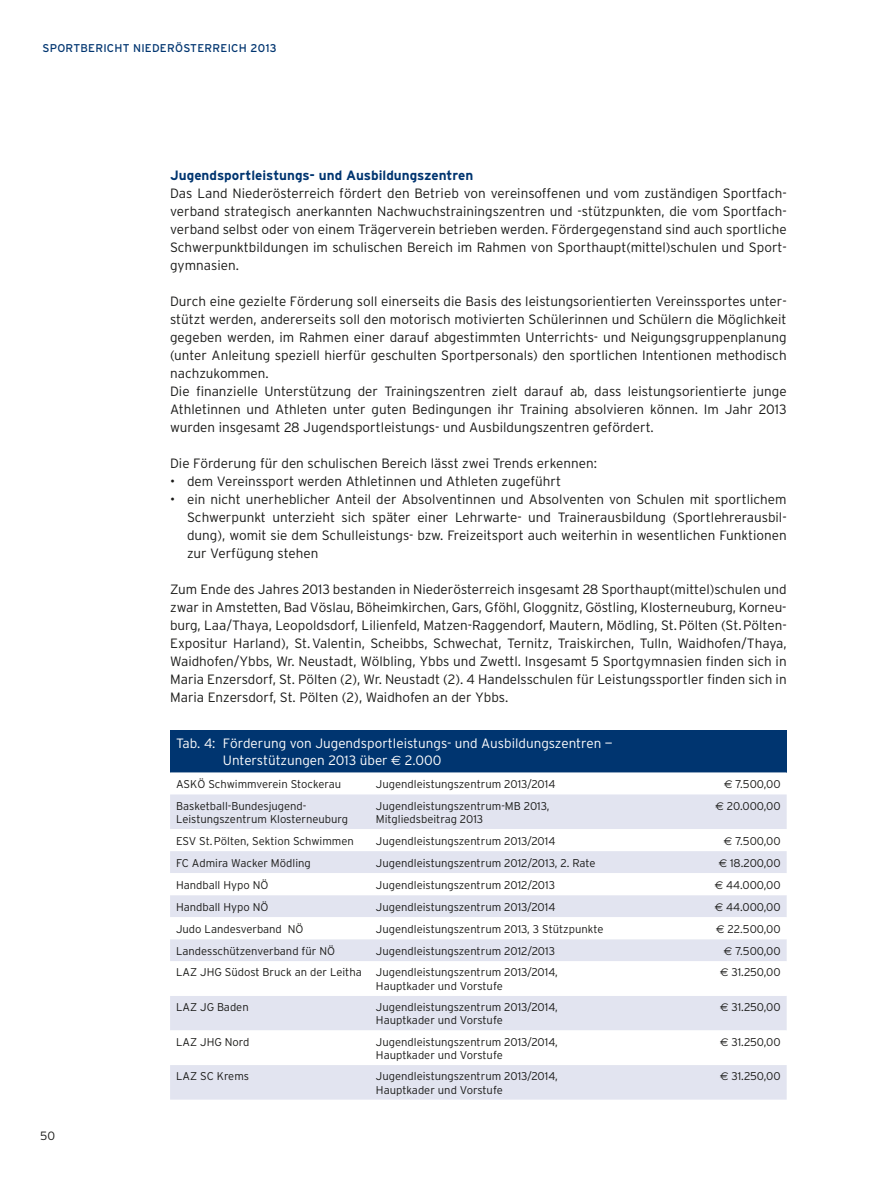
<style>
.page{position:relative;width:893px;height:1191px;background:#fff}
.page>*{position:absolute;margin:0;border:0;box-sizing:border-box;transform-origin:0 0}
.t1{font:300 13.5px/18px "Interstate Plus";color:#1a1a18;text-align:justify}
.t2{font:300 13.5px/16.5px "Interstate Plus";color:#fff}
.t3{font:700 13.5px "Interstate Plus";color:#003570}
.t4{font:300 12px "Interstate Plus";color:#1a1a18}
.t5{font:300 11.25px/13.5px "Interstate Plus";color:#1a1a18}
.t6{font:11.25px "Interstate Plus";letter-spacing:.02em;color:#003570}
.s1{font-family:"Euro Sans";font-weight:400}
</style>
<div class="page">
<div style="left:170px;top:730px;width:617px;height:42px;background:#003570"></div>
<svg style="left:170px;top:772px;width:617px;height:1px"></svg>
<div style="left:170px;top:794px;width:617px;height:305px;background:#e2e4f0"></div>
<svg style="left:170px;top:829px;width:617px;height:236px"></svg>
<p class="t6" style="left:43px;top:41px;width:236px">SPORTBERICHT NIEDERÖSTERREICH 2013</p>
<p class="t4" style="left:40px;top:1129px;width:16px">50</p>
<p class="t3" style="left:170px;top:168px;width:305px">Jugendsportleistungs- und Ausbildungszentren</p>
<p class="t1" style="left:170px;top:184px;width:618px">Das Land Niederösterreich fördert den Betrieb von vereinsoffenen und vom zuständigen Sportfach&shy;verband strategisch anerkannten Nachwuchstrainingszentren und -stützpunkten, die vom Sportfach&shy;verband selbst oder von einem Trägerverein betrieben werden. Fördergegenstand sind auch sportliche Schwerpunktbildungen im schulischen Bereich im Rahmen von Sporthaupt(mittel)schulen und Sport&shy;gymnasien.</p>
<p class="t1" style="left:170px;top:292px;width:618px;text-align:left">Durch eine gezielte Förderung soll einerseits die Basis des leistungsorientierten Vereinssportes unter&shy;stützt werden, andererseits soll den motorisch motivierten Schülerinnen und Schülern die Möglichkeit gegeben werden, im Rahmen einer darauf abgestimmten Unterrichts- und Neigungsgruppenplanung (unter Anleitung speziell hierfür geschulten Sportpersonals) den sportlichen Intentionen methodisch nachzukommen.<br>Die finanzielle Unterstützung der Trainingszentren zielt darauf ab, dass leistungsorientierte junge Athletinnen und Athleten unter guten Bedingungen ihr Training absolvieren können. Im Jahr 2013 wurden insgesamt 28 Jugendsportleistungs- und Ausbildungszentren gefördert.</p>
<p class="t1" style="left:170px;top:454px;width:428px">Die Förderung für den schulischen Bereich lässt zwei Trends erkennen:</p>
<p class="t1" style="left:170px;top:472px;width:393px">• dem Vereinssport werden Athletinnen und Athleten zugeführt</p>
<p class="t1" style="left:187px;top:490px;width:601px;text-indent:-17px">• ein nicht unerheblicher Anteil der Absolventinnen und Absolventen von Schulen mit sportlichem Schwerpunkt unterzieht sich später einer Lehrwarte- und Trainerausbildung (Sportlehrerausbil&shy;dung), womit sie dem Schulleistungs- bzw. Freizeitsport auch weiterhin in wesentlichen Funktionen zur Verfügung stehen</p>
<p class="t1" style="left:170px;top:580px;width:618px">Zum Ende des Jahres 2013 bestanden in Niederösterreich insgesamt 28 Sporthaupt(mittel)schulen und zwar in Amstetten, Bad Vöslau, Böheimkirchen, Gars, Gföhl, Gloggnitz, Göstling, Klosterneuburg, Korneu&shy;burg, Laa/Thaya, Leopoldsdorf, Lilienfeld, Matzen-Raggendorf, Mautern, Mödling, St.Pölten (St.Pölten-Expositur Harland), St.Valentin, Scheibbs, Schwechat, Ternitz, Traiskirchen, Tulln, Waidhofen/Thaya, Waidhofen/Ybbs, Wr. Neustadt, Wölbling, Ybbs und Zwettl. Insgesamt 5 Sportgymnasien finden sich in Maria Enzersdorf, St. Pölten (2), Wr. Neustadt (2). 4 Handelsschulen für Leistungssportler finden sich in Maria Enzersdorf, St. Pölten (2), Waidhofen an der Ybbs.</p>
<p class="t2" style="left:223px;top:735px;width:391px;text-indent:-47px">Tab. 4: Förderung von Jugendsportleistungs- und Ausbildungszentren —<br>Unterstützungen 2013 über <span class="s1">e</span> 2.000</p>
<p class="t5" style="left:176px;top:777px;width:167px">ASKÖ Schwimmverein Stockerau</p>
<p class="t5" style="left:376px;top:777px;width:181px">Jugendleistungszentrum 2013/2014</p>
<p class="t5" style="left:724px;top:777px;width:58px"><span class="s1">€</span> 7.500,00</p>
<p class="t5" style="left:176px;top:798px;width:174px">Basketball-Bundesjugend-<br>Leistungszentrum Klosterneuburg</p>
<p class="t5" style="left:376px;top:798px;width:175px">Jugendleistungszentrum-MB 2013,<br>Mitgliedsbeitrag 2013</p>
<p class="t5" style="left:716px;top:798px;width:67px"><span class="s1">€</span> 20.000,00</p>
<p class="t5" style="left:176px;top:834px;width:179px">ESV St.Pölten, Sektion Schwimmen</p>
<p class="t5" style="left:376px;top:834px;width:181px">Jugendleistungszentrum 2013/2014</p>
<p class="t5" style="left:724px;top:834px;width:58px"><span class="s1">€</span> 7.500,00</p>
<p class="t5" style="left:176px;top:856px;width:136px">FC Admira Wacker Mödling</p>
<p class="t5" style="left:376px;top:856px;width:221px">Jugendleistungszentrum 2012/2013, 2. Rate</p>
<p class="t5" style="left:719px;top:856px;width:63px"><span class="s1">€</span> 18.200,00</p>
<p class="t5" style="left:176px;top:878px;width:94px">Handball Hypo NÖ</p>
<p class="t5" style="left:376px;top:878px;width:181px">Jugendleistungszentrum 2012/2013</p>
<p class="t5" style="left:715px;top:878px;width:67px"><span class="s1">€</span> 44.000,00</p>
<p class="t5" style="left:176px;top:900px;width:94px">Handball Hypo NÖ</p>
<p class="t5" style="left:376px;top:900px;width:181px">Jugendleistungszentrum 2013/2014</p>
<p class="t5" style="left:715px;top:900px;width:67px"><span class="s1">€</span> 44.000,00</p>
<p class="t5" style="left:176px;top:922px;width:129px">Judo Landesverband NÖ</p>
<p class="t5" style="left:376px;top:922px;width:229px">Jugendleistungszentrum 2013, 3 Stützpunkte</p>
<p class="t5" style="left:716px;top:922px;width:66px"><span class="s1">€</span> 22.500,00</p>
<p class="t5" style="left:176px;top:944px;width:161px">Landesschützenverband für NÖ</p>
<p class="t5" style="left:376px;top:944px;width:181px">Jugendleistungszentrum 2012/2013</p>
<p class="t5" style="left:724px;top:944px;width:58px"><span class="s1">€</span> 7.500,00</p>
<p class="t5" style="left:176px;top:965px;width:187px">LAZ JHG Südost Bruck an der Leitha</p>
<p class="t5" style="left:376px;top:965px;width:183px">Jugendleistungszentrum 2013/2014,<br>Hauptkader und Vorstufe</p>
<p class="t5" style="left:720px;top:965px;width:62px"><span class="s1">€</span> 31.250,00</p>
<p class="t5" style="left:176px;top:1000px;width:74px">LAZ JG Baden</p>
<p class="t5" style="left:376px;top:1000px;width:183px">Jugendleistungszentrum 2013/2014,<br>Hauptkader und Vorstufe</p>
<p class="t5" style="left:720px;top:1000px;width:62px"><span class="s1">€</span> 31.250,00</p>
<p class="t5" style="left:176px;top:1034px;width:75px">LAZ JHG Nord</p>
<p class="t5" style="left:376px;top:1034px;width:183px">Jugendleistungszentrum 2013/2014,<br>Hauptkader und Vorstufe</p>
<p class="t5" style="left:720px;top:1034px;width:62px"><span class="s1">€</span> 31.250,00</p>
<p class="t5" style="left:176px;top:1069px;width:75px">LAZ SC Krems</p>
<p class="t5" style="left:376px;top:1069px;width:183px">Jugendleistungszentrum 2013/2014,<br>Hauptkader und Vorstufe</p>
<p class="t5" style="left:720px;top:1069px;width:62px"><span class="s1">€</span> 31.250,00</p>
</div>
